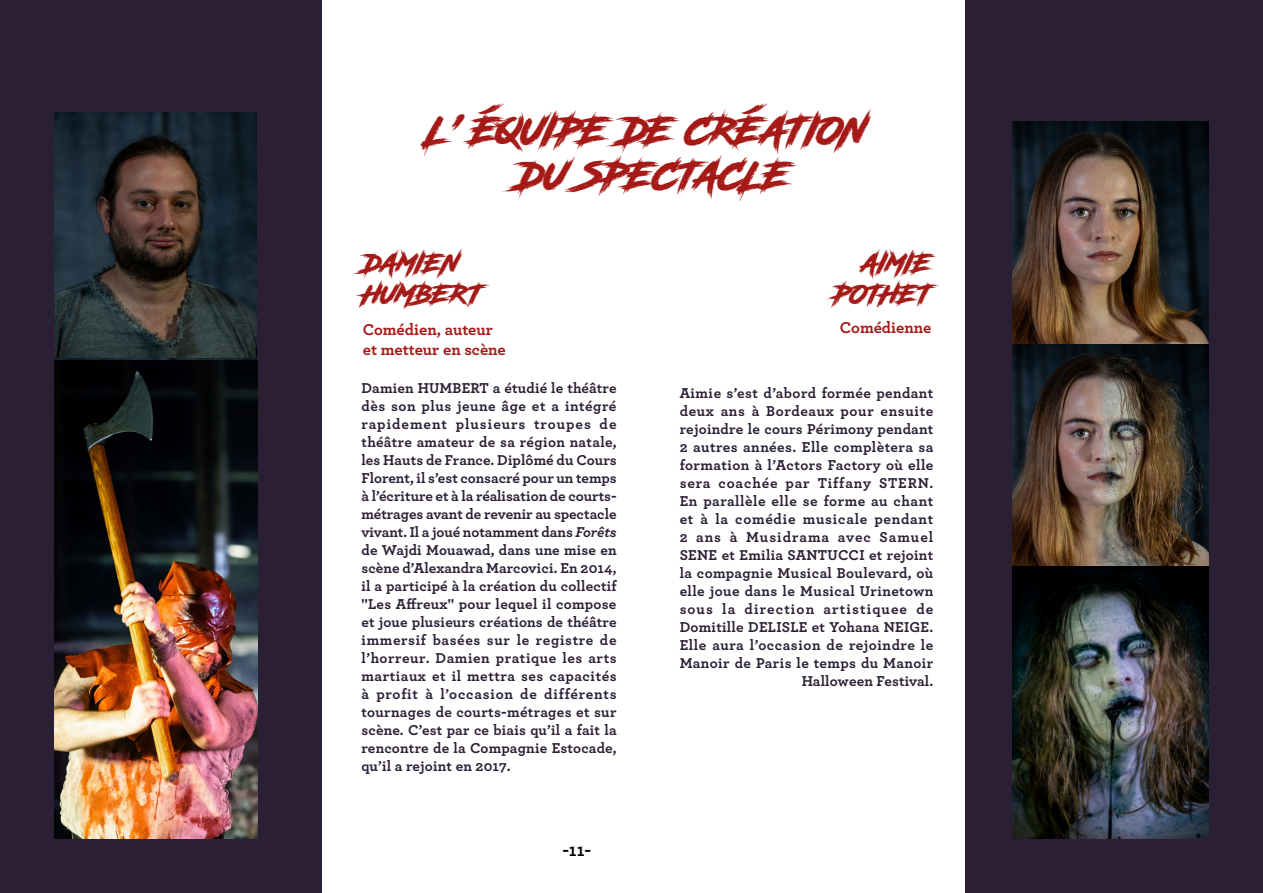
<style>
.page{position:relative;width:1263px;height:893px;background:#fff}
.page>*{position:absolute;margin:0;border:0;box-sizing:border-box;transform-origin:0 0}
.t1{font:37.5px/45px "Road Rage";letter-spacing:.015em;color:#a51916;text-align:center}
.t2{font:25.5px/30.6px "Road Rage";color:#a51916}
.t3{font:25.5px/30.6px "Road Rage";letter-spacing:.025em;color:#a51916;text-align:right}
.t4{font:700 18px "Archer";color:#000}
.t5{font:700 16.5px/19.8px "Archer";color:#a51916}
.t6{font:700 15px/18px "Archer";letter-spacing:.025em;color:#2b1f34;text-align:justify}
.s1{font-style:italic}
</style>
<div class="page">
<div style="left:0;top:0;width:321px;height:893px;background:#2b1f34"></div>
<div style="left:965px;top:0;width:298px;height:893px;background:#2b1f34"></div>
<img style="left:54px;top:113px;width:203px;height:246px">
<img style="left:1012px;top:121px;width:197px;height:224px">
<img style="left:1012px;top:345px;width:197px;height:222px">
<img style="left:1012px;top:567px;width:197px;height:272px">
<img style="left:54px;top:361px;width:203px;height:478px">
<h1 class="t1" style="left:428px;top:108px;width:440px">L’ ÉQUIPE DE CRÉATION<br>DU SPECTACLE</h1>
<h2 class="t2" style="left:363px;top:248px;width:121px">DAMIEN<br>HUMBERT</h2>
<p class="t5" style="left:363px;top:319px;width:144px">Comédien, auteur et metteur en scène</p>
<p class="t6" style="left:361px;top:378px;width:257px">Damien HUMBERT a étudié le théâtre dès son plus jeune âge et a intégré rapidement plusieurs troupes de théâtre amateur de sa région natale, les Hauts de France. Diplômé du Cours Florent, il s’est consacré pour un temps à l’écriture et à la réalisation de courts&shy;métrages avant de revenir au spectacle vivant. Il a joué notamment dans <span class="s1">Forêts </span>de Wajdi Mouawad, dans une mise en scène d’Alexandra Marcovici. En 2014, il a participé à la création du collectif "Les Affreux" pour lequel il compose et joue plusieurs créations de théâtre immersif basées sur le registre de l’horreur. Damien pratique les arts martiaux et il mettra ses capacités à profit à l’occasion de différents tournages de courts-métrages et sur scène. C’est par ce biais qu’il a fait la rencontre de la Compagnie Estocade, qu’il a rejoint en 2017.</p>
<p class="t4" style="left:563px;top:836px;width:30px">-11-</p>
<h2 class="t3" style="left:834px;top:248px;width:99px">AIMIE<br>POTHET</h2>
<p class="t5" style="left:840px;top:317px;width:93px">Comédienne</p>
<p class="t6" style="left:680px;top:383px;width:255px;text-align:right">Aimie s’est d’abord formée pendant deux ans à Bordeaux pour ensuite rejoindre le cours Périmony pendant 2 autres années. Elle complètera sa formation à l’Actors Factory où elle sera coachée par Tiffany STERN.<br>En parallèle elle se forme au chant et à la comédie musicale pendant 2 ans à Musidrama avec Samuel SENE et Emilia SANTUCCI et rejoint la compagnie Musical Boulevard, où elle joue dans le Musical Urinetown sous la direction artistiquee de Domitille DELISLE et Yohana NEIGE.<br>Elle aura l’occasion de rejoindre le Manoir de Paris le temps du Manoir Halloween Festival.</p>
</div>
